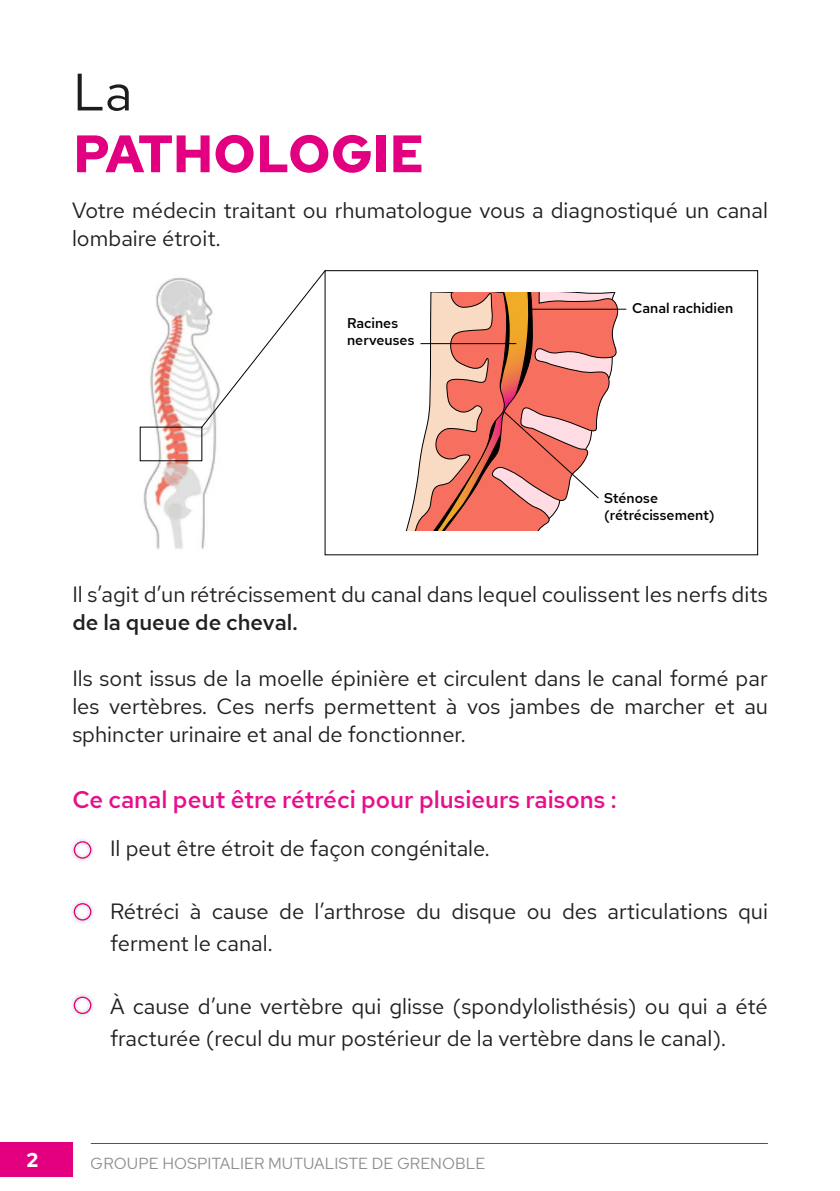
<style>
.page{position:relative;width:840px;height:1191px;background:#fff}
.page>*{position:absolute;margin:0;border:0;box-sizing:border-box;transform-origin:0 0}
.t1{font:700 52.6px "Red Hat Text";color:#e20080}
.t2{font:52.6px "Red Hat Text";color:#1e1d1d}
.t3{font:500 24px "Red Hat Text";color:#e6108d}
.t4{font:22px/28px "Red Hat Text";color:#231f20}
.t5{font:500 22px "Red Hat Text";color:#231f20}
.t6{font:700 20px "Red Hat Text";color:#fff}
.t7{font:16px "Red Hat Text";color:#1e1d1d}
.t8{font:500 14px/16.8px "Red Hat Text";color:#000}
</style>
<div class="page">
<hr style="left:91px;top:1143px;width:676px;height:1px;background:#e20080">
<div style="left:0;top:1142px;width:72px;height:35px;background:#e20080"></div>
<div style="left:70px;top:837px;width:25px;height:25px;background:#231f20;opacity:.4"></div>
<div style="left:74px;top:841px;width:17px;height:17px;border:1px solid #e20080;border-radius:50%"></div>
<div style="left:70px;top:899px;width:25px;height:25px;background:#231f20;opacity:.4"></div>
<div style="left:74px;top:903px;width:17px;height:17px;border:1px solid #e20080;border-radius:50%"></div>
<div style="left:70px;top:992px;width:25px;height:25px;background:#231f20;opacity:.4"></div>
<div style="left:74px;top:996px;width:17px;height:18px;border:1px solid #e20080;border-radius:50%"></div>
<img style="left:139px;top:277px;width:78px;height:272px">
<hr style="left:530px;top:309px;width:96px;height:1px;background:#000">
<svg style="left:405px;top:292px;width:211px;height:239px"></svg>
<div style="left:324px;top:270px;width:433px;height:285px;border:1px solid #000"></div>
<svg style="left:200px;top:270px;width:126px;height:158px"></svg>
<h1 class="t2" style="left:73px;top:71px;width:61px">La</h1>
<h1 class="t1" style="left:73px;top:131px;width:353px">PATHOLOGIE</h1>
<p class="t4" style="left:72px;top:198px;width:697px">Votre médecin traitant ou rhumatologue vous a diagnostiqué un canal lombaire étroit.</p>
<p class="t8" style="left:347px;top:316px;width:69px">Racines nerveuses</p>
<p class="t8" style="left:632px;top:301px;width:102px">Canal rachidien</p>
<p class="t8" style="left:603px;top:491px;width:112px">Sténose (rétrécissement)</p>
<p class="t4" style="left:72px;top:582px;width:696px">Il s’agit d’un rétrécissement du canal dans lequel coulissent les nerfs dits</p>
<p class="t5" style="left:72px;top:613px;width:227px">de la queue de cheval.</p>
<p class="t4" style="left:72px;top:666px;width:696px;text-align:justify">Ils sont issus de la moelle épinière et circulent dans le canal formé par les vertèbres. Ces nerfs permettent à vos jambes de marcher et au sphincter urinaire et anal de fonctionner.</p>
<p class="t3" style="left:72px;top:790px;width:545px">Ce canal peut être rétréci pour plusieurs raisons :</p>
<p class="t4" style="left:110px;top:836px;width:381px">Il peut être étroit de façon congénitale.</p>
<p class="t4" style="left:110px;top:898px;width:659px;line-height:31.6px">Rétréci à cause de l’arthrose du disque ou des articulations qui ferment le canal.</p>
<p class="t4" style="left:110px;top:992px;width:658px;line-height:31.6px">À cause d’une vertèbre qui glisse (spondylolisthésis) ou qui a été fracturée (recul du mur postérieur de la vertèbre dans le canal).</p>
<p class="t6" style="left:26px;top:1151px;width:13px">2</p>
<p class="t7" style="left:91px;top:1156px;width:396px">GROUPE HOSPITALIER MUTUALISTE DE GRENOBLE</p>
</div>
